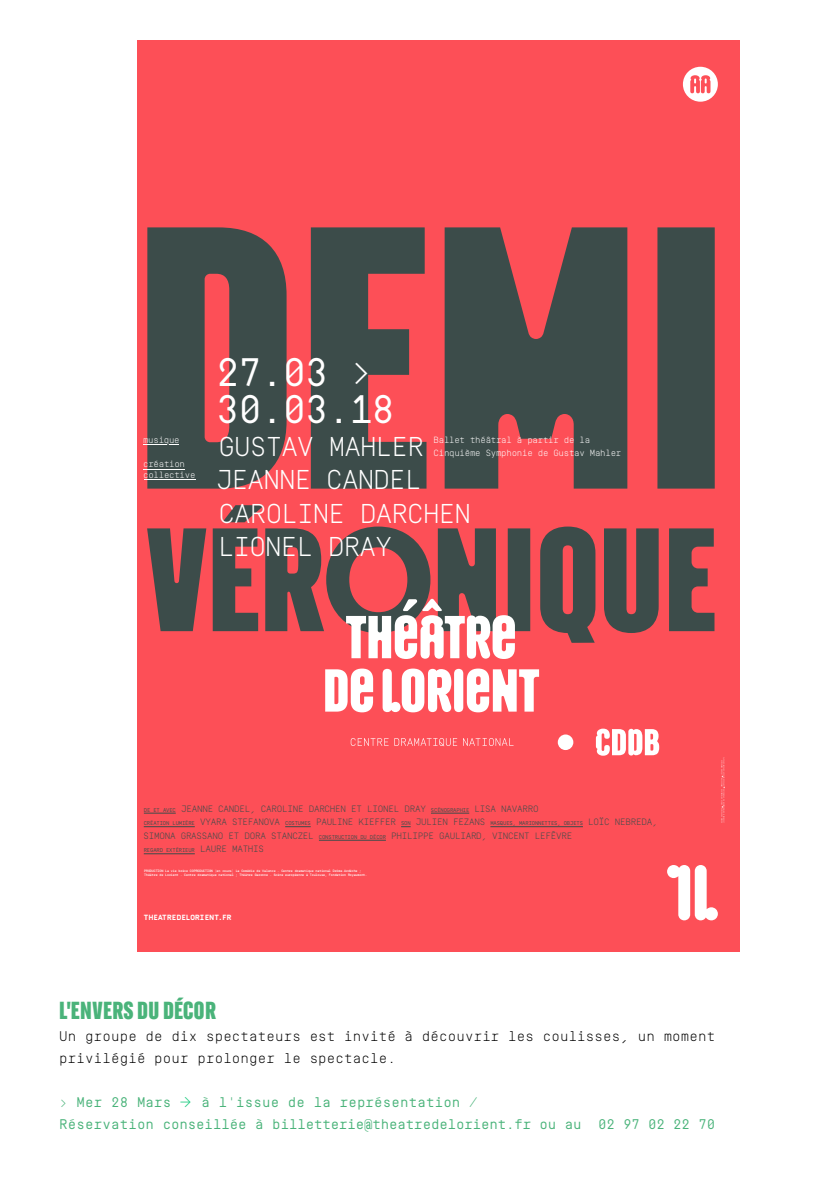
<style>
.page{position:relative;width:840px;height:1191px;background:#fff}
.page>*{position:absolute;margin:0;border:0;box-sizing:border-box;transform-origin:0 0}
.t1{font:39.6px/36.8px "Simplon Mono";letter-spacing:-.05em;color:#fff}
.t2{font:300 27.2px/33.2px "Simplon Mono";letter-spacing:-.03em;color:#fff}
.t3{font:800 24px "Kalon";letter-spacing:.02em;color:#4ab37a}
.t4{font:14px/22px "Simplon Mono";letter-spacing:-.01em;color:#4ab37a}
.t5{font:300 14px/22px "Simplon Mono";letter-spacing:.01em;color:#000}
.t6{font:300 9.2px "Simplon Mono";letter-spacing:-.03em;color:#3c4c4a}
.t7{font:300 9px/10.8px "Simplon Mono";letter-spacing:-.03em;color:#fff}
.t8{font:700 7.6px "Simplon Mono";letter-spacing:.03em;color:#fff}
.t9{font:5.6px "Simplon Mono";letter-spacing:-.03em;color:#3c4c4a}
.t10{font:500 3.4px/4.2px "Simplon Mono";letter-spacing:-.035em;color:#fff}
.s1{font-weight:400;font-size:5.6px}
.s2{font-weight:300;font-size:9.2px}
.s3{font-weight:300;font-size:18px;color:#1dca7f}
</style>
<div class="page">
<div style="left:138px;top:40px;width:601px;height:911px;background:#fd4f57"></div>
<svg style="left:557px;top:728px;width:101px;height:27px"></svg>
<svg style="left:147px;top:227px;width:567px;height:261px;fill:#3c4c4a"></svg>
<svg style="left:147px;top:505px;width:567px;height:138px"></svg>
<svg style="left:667px;top:865px;width:50px;height:55px"></svg>
<svg style="left:147px;top:445px;width:32px;height:1px"></svg>
<hr style="left:144px;top:813px;width:32px;height:1px;background:#3c4c4a">
<hr style="left:430px;top:813px;width:39px;height:1px;background:#3c4c4a">
<hr style="left:144px;top:826px;width:51px;height:1px;background:#3c4c4a">
<svg style="left:285px;top:826px;width:25px;height:1px"></svg>
<hr style="left:490px;top:826px;width:92px;height:1px;background:#3c4c4a">
<hr style="left:319px;top:840px;width:66px;height:1px;background:#3c4c4a">
<hr style="left:144px;top:853px;width:51px;height:1px;background:#3c4c4a">
<hr style="left:144px;top:469px;width:41px;height:1px;background:#fff">
<hr style="left:144px;top:479px;width:51px;height:1px;background:#fff">
<svg style="left:325px;top:668px;width:48px;height:44px"></svg>
<svg style="left:382px;top:668px;width:156px;height:44px"></svg>
<svg style="left:346px;top:599px;width:168px;height:60px"></svg>
<svg style="left:350px;top:738px;width:38px;height:8px"></svg>
<svg style="left:394px;top:738px;width:119px;height:8px"></svg>
<svg style="left:682px;top:67px;width:35px;height:35px"></svg>
<h3 class="t7" style="left:143px;top:435px;width:38px">musique</h3>
<h3 class="t7" style="left:143px;top:459px;width:54px">création collective</h3>
<h1 class="t1" style="left:216px;top:354px;width:181px">27.03 &gt;<br>30.03.18</h1>
<h2 class="t2" style="left:216px;top:430px;width:256px">GUSTAV MAHLER<br>JEANNE CANDEL<br>CAROLINE DARCHEN<br>LIONEL DRAY</h2>
<h3 class="t7" style="left:433px;top:434px;width:189px;line-height:12.4px">Ballet théâtral à partir de la<br>Cinquième Symphonie de Gustav Mahler</h3>
<h3 class="t6" style="left:144px;top:803px;width:396px"><span class="s1">DE ET AVEC</span> JEANNE CANDEL, CAROLINE DARCHEN ET LIONEL DRAY <span class="s1">SCÉNOGRAPHIE</span> LISA NAVARRO</h3>
<h3 class="t9" style="left:144px;top:820px;width:515px">CRÉATION LUMIÈRE <span class="s2">VYARA STEFANOVA</span> COSTUMES <span class="s2">PAULINE KIEFFER</span> SON <span class="s2">JULIEN FEZANS</span> MASQUES, MARIONNETTES, OBJETS <span class="s2">LOÏC NEBREDA,</span></h3>
<h3 class="t6" style="left:143px;top:830px;width:430px">SIMONA GRASSANO ET DORA STANCZEL <span class="s1">CONSTRUCTION DU DÉCOR</span> PHILIPPE GAULIARD, VINCENT LEFÈVRE</h3>
<h3 class="t9" style="left:144px;top:847px;width:122px">REGARD EXTÉRIEUR <span class="s2">LAURE MATHIS</span></h3>
<p class="t10" style="left:144px;top:868px;width:224px">PRODUCTION La vie brève COPRODUCTION (en cours) La Comédie de Valence – Centre dramatique national Drôme-Ardèche ;<br>Théâtre de Lorient – Centre dramatique national ; Théâtre Garonne – Scène européenne à Toulouse, Fondation Royaumont.</p>
<h3 class="t8" style="left:144px;top:913px;width:89px">THEATREDELORIENT.FR</h3>
<h3 class="t3" style="left:59px;top:996px;width:158px">L'ENVERS DU DÉCOR</h3>
<h3 class="t5" style="left:59px;top:1025px;width:657px">Un groupe de dix spectateurs est invité à découvrir les coulisses, un moment privilégié pour prolonger le spectacle.</h3>
<h3 class="t4" style="left:59px;top:1091px;width:657px">&gt; Mer 28 Mars <span class="s3">→</span> à l'issue de la représentation /<br>Réservation conseillée à billetterie@theatredelorient.fr ou au 02 97 02 22 70</h3>
</div>
